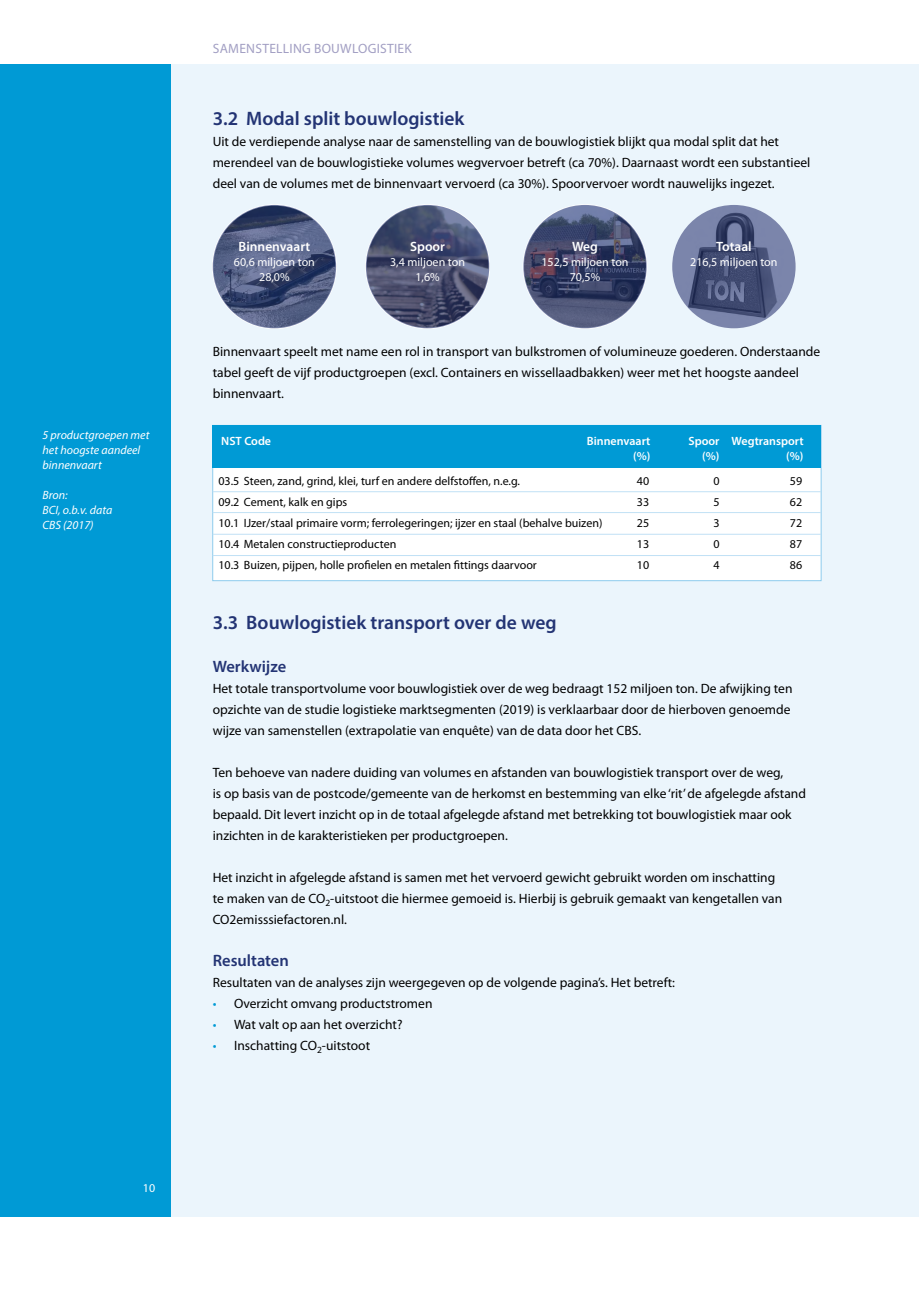
<style>
.page{position:relative;width:919px;height:1289px;background:#fff}
.page>*{position:absolute;margin:0;border:0;box-sizing:border-box;transform-origin:0 0}
.t1{font:600 19.5px "Myriad Pro";color:#233474}
.t2{font:600 16.5px "Myriad Pro";color:#233474}
.t3{font:13.5px/21px "Myriad Pro";color:#000}
.t4{font:13.5px "Myriad Pro";letter-spacing:.02em;color:#a29fc3}
.t5{font:600 13.5px "Myriad Pro";color:#fff}
.t6{font:12px "Myriad Pro";color:#000}
.t7{font:italic 12px/15px "Myriad Pro";color:#fff}
.t8{font:12px/15px "Myriad Pro";color:#fff;text-align:center}
.t9{font:600 12px "Myriad Pro";color:#fff}
.s1{color:#009ad5}
</style>
<div class="page">
<div style="left:0;top:64px;width:918px;height:1152px;background:#ebf5fc"></div>
<div style="left:0;top:64px;width:170px;height:1152px;background:#009ad5"></div>
<div style="left:212px;top:425px;width:609px;height:156px;background:#fff;border:1px solid #8ecced"></div>
<div style="left:213px;top:425px;width:608px;height:43px;background:#009ad5"></div>
<svg style="left:672px;top:205px;width:123px;height:123px;background:#5d678d"></svg>
<hr style="left:213px;top:491px;width:608px;height:1px;background:#c1e1f5">
<hr style="left:213px;top:512px;width:608px;height:1px;background:#c1e1f5">
<hr style="left:213px;top:555px;width:608px;height:1px;background:#c1e1f5">
<hr style="left:213px;top:534px;width:608px;height:1px;background:#c1e1f5">
<svg style="left:213px;top:205px;width:123px;height:123px;background:#4c587d"></svg>
<svg style="left:366px;top:205px;width:123px;height:123px;background:#494f6f"></svg>
<svg style="left:523px;top:205px;width:123px;height:123px;background:#434a6d"></svg>
<p class="t7" style="left:43px;top:427px;width:108px">5 productgroepen met het hoogste aandeel binnenvaart</p>
<p class="t7" style="left:43px;top:487px;width:71px">Bron:<br>BCI, o.b.v. data<br>CBS (2017)</p>
<p class="t8" style="left:143px;top:1179px;width:14px">10</p>
<p class="t4" style="left:213px;top:40px;width:200px">SAMENSTELLING BOUWLOGISTIEK</p>
<h1 class="t1" style="left:213px;top:106px;width:253px">3.2 Modal split bouwlogistiek</h1>
<p class="t3" style="left:213px;top:131px;width:599px">Uit de verdiepende analyse naar de samenstelling van de bouwlogistiek blijkt qua modal split dat het merendeel van de bouwlogistieke volumes wegvervoer betreft (ca 70%). Daarnaast wordt een substantieel deel van de volumes met de binnenvaart vervoerd (ca 30%). Spoorvervoer wordt nauwelijks ingezet.</p>
<p class="t5" style="left:239px;top:237px;width:73px">Binnenvaart</p>
<p class="t8" style="left:234px;top:254px;width:83px">60,6 miljoen ton<br>28,0%</p>
<p class="t5" style="left:410px;top:237px;width:36px">Spoor</p>
<p class="t8" style="left:390px;top:254px;width:76px">3,4 miljoen ton<br>1,6%</p>
<p class="t5" style="left:572px;top:237px;width:27px">Weg</p>
<p class="t8" style="left:541px;top:254px;width:89px">152,5 miljoen ton<br>70,5%</p>
<p class="t5" style="left:716px;top:237px;width:37px">Totaal</p>
<p class="t8" style="left:690px;top:254px;width:89px">216,5 miljoen ton</p>
<p class="t3" style="left:213px;top:341px;width:609px">Binnenvaart speelt met name een rol in transport van bulkstromen of volumineuze goederen. Onderstaande tabel geeft de vijf productgroepen (excl. Containers en wissellaadbakken) weer met het hoogste aandeel binnenvaart.</p>
<p class="t9" style="left:221px;top:433px;width:51px">NST Code</p>
<p class="t9" style="left:587px;top:433px;width:65px">Binnenvaart</p>
<p class="t9" style="left:688px;top:433px;width:117px">Spoor Wegtransport</p>
<p class="t9" style="left:633px;top:448px;width:19px">(%)</p>
<p class="t9" style="left:702px;top:448px;width:19px">(%)</p>
<p class="t9" style="left:786px;top:448px;width:19px">(%)</p>
<p class="t6" style="left:218px;top:474px;width:303px">03.5 Steen, zand, grind, klei, turf en andere delfstoffen, n.e.g.</p>
<p class="t6" style="left:636px;top:474px;width:14px">40</p>
<p class="t6" style="left:713px;top:474px;width:8px">0</p>
<p class="t6" style="left:789px;top:474px;width:14px">59</p>
<p class="t6" style="left:218px;top:495px;width:130px">09.2 Cement, kalk en gips</p>
<p class="t6" style="left:636px;top:495px;width:14px">33</p>
<p class="t6" style="left:713px;top:495px;width:8px">5</p>
<p class="t6" style="left:789px;top:495px;width:14px">62</p>
<p class="t6" style="left:218px;top:516px;width:385px">10.1 IJzer/staal primaire vorm; ferrolegeringen; ijzer en staal (behalve buizen)</p>
<p class="t6" style="left:636px;top:516px;width:14px">25</p>
<p class="t6" style="left:713px;top:516px;width:8px">3</p>
<p class="t6" style="left:789px;top:516px;width:14px">72</p>
<p class="t6" style="left:218px;top:537px;width:179px">10.4 Metalen constructieproducten</p>
<p class="t6" style="left:636px;top:537px;width:14px">13</p>
<p class="t6" style="left:713px;top:537px;width:8px">0</p>
<p class="t6" style="left:789px;top:537px;width:14px">87</p>
<p class="t6" style="left:218px;top:558px;width:320px">10.3 Buizen, pijpen, holle profielen en metalen fittings daarvoor</p>
<p class="t6" style="left:636px;top:558px;width:14px">10</p>
<p class="t6" style="left:713px;top:558px;width:8px">4</p>
<p class="t6" style="left:789px;top:558px;width:14px">86</p>
<h1 class="t1" style="left:213px;top:610px;width:345px">3.3 Bouwlogistiek transport over de weg</h1>
<p class="t2" style="left:213px;top:655px;width:75px">Werkwijze</p>
<p class="t3" style="left:213px;top:677px;width:581px">Het totale transportvolume voor bouwlogistiek over de weg bedraagt 152 miljoen ton. De afwijking ten opzichte van de studie logistieke marktsegmenten (2019) is verklaarbaar door de hierboven genoemde wijze van samenstellen (extrapolatie van enquête) van de data door het CBS.</p>
<p class="t3" style="left:213px;top:761px;width:594px">Ten behoeve van nadere duiding van volumes en afstanden van bouwlogistiek transport over de weg,<br>is op basis van de postcode/gemeente van de herkomst en bestemming van elke ‘rit’ de afgelegde afstand bepaald. Dit levert inzicht op in de totaal afgelegde afstand met betrekking tot bouwlogistiek maar ook inzichten in de karakteristieken per productgroepen.</p>
<p class="t3" style="left:213px;top:866px;width:571px">Het inzicht in afgelegde afstand is samen met het vervoerd gewicht gebruikt worden om inschatting te maken van de CO<sub>2</sub>-uitstoot die hiermee gemoeid is. Hierbij is gebruik gemaakt van kengetallen van<br>CO2emisssiefactoren.nl.</p>
<p class="t2" style="left:213px;top:949px;width:78px">Resultaten</p>
<p class="t3" style="left:213px;top:971px;width:464px">Resultaten van de analyses zijn weergegeven op de volgende pagina’s. Het betreft:</p>
<p class="t3" style="left:213px;top:992px;width:221px"><span class="s1">•</span> Overzicht omvang productstromen</p>
<p class="t3" style="left:213px;top:1013px;width:191px"><span class="s1">•</span> Wat valt op aan het overzicht?</p>
<p class="t3" style="left:213px;top:1034px;width:159px"><span class="s1">•</span> Inschatting CO<sub>2</sub>-uitstoot</p>
</div>
